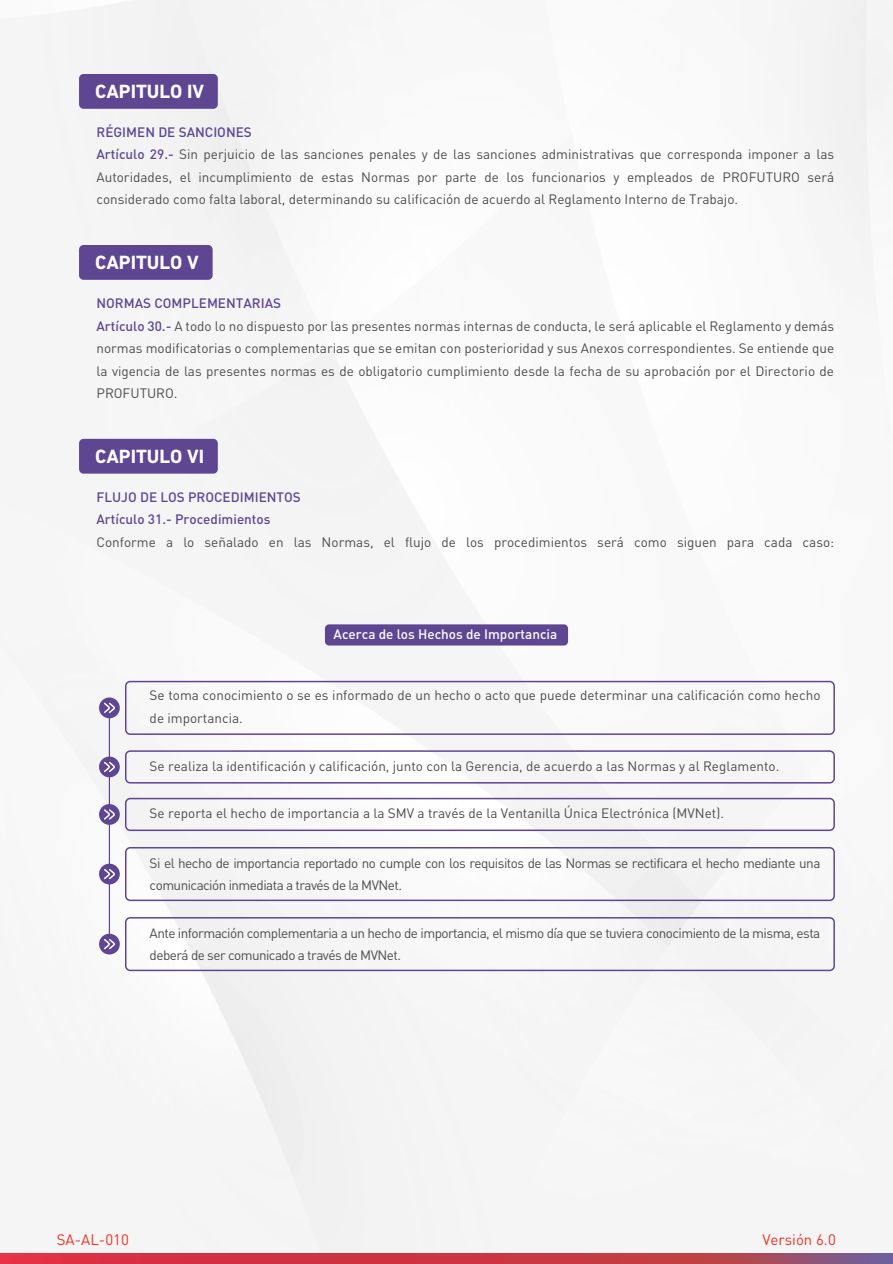
<style>
.page{position:relative;width:893px;height:1264px;background:#fff}
.page>*{position:absolute;margin:0;border:0;box-sizing:border-box;transform-origin:0 0}
.t1{font:700 19.5px "DIN Next LT Pro";color:#fffdfd}
.t2{font:15px "DIN Pro";color:#ee3224}
.t3{font:13.5px/22.5px "DIN Pro";color:#4c4c4c}
.t4{font:13.5px/22.5px "DIN Pro";letter-spacing:-.04em;color:#4c4c4c}
.t5{font:500 13.5px/22.5px "DIN Pro";color:#5e4693}
.t6{font:500 13.5px "DIN Pro";color:#fff}
.s1{font-weight:500;color:#5e4693}
</style>
<div class="page">
<div style="left:8px;top:0;width:885px;height:1253px;background:#f6f6f6"></div>
<svg style="left:0;top:1253px;width:893px;height:10px;background:#c23b4c"></svg>
<div style="left:79px;top:74px;width:139px;height:35px;background:#5e4693;border-radius:4px"></div>
<div style="left:79px;top:439px;width:139px;height:34px;background:#5e4693;border-radius:4px"></div>
<div style="left:79px;top:245px;width:134px;height:35px;background:#5e4693;border-radius:4px"></div>
<div style="left:125px;top:680px;width:710px;height:54px;border:2px solid #5e4693;border-radius:4px"></div>
<div style="left:125px;top:750px;width:710px;height:33px;border:2px solid #5e4693;border-radius:4px"></div>
<div style="left:325px;top:624px;width:243px;height:21px;background:#5e4693;border-radius:4px"></div>
<div style="left:125px;top:846px;width:710px;height:54px;border:2px solid #5e4693;border-radius:4px"></div>
<div style="left:125px;top:916px;width:710px;height:54px;border:2px solid #5e4693;border-radius:4px"></div>
<div style="left:125px;top:797px;width:710px;height:33px;border:2px solid #5e4693;border-radius:4px"></div>
<hr style="left:109px;top:703px;width:1px;height:236px;background:#5e4693">
<div style="left:99px;top:697px;width:21px;height:21px;background:#5e4693;border-radius:50%"></div>
<svg style="left:104px;top:702px;width:11px;height:11px"></svg>
<div style="left:99px;top:863px;width:21px;height:21px;background:#5e4693;border-radius:50%"></div>
<svg style="left:104px;top:869px;width:11px;height:11px"></svg>
<div style="left:99px;top:933px;width:21px;height:21px;background:#5e4693;border-radius:50%"></div>
<svg style="left:104px;top:939px;width:11px;height:11px"></svg>
<div style="left:99px;top:756px;width:21px;height:21px;background:#5e4693;border-radius:50%"></div>
<svg style="left:104px;top:761px;width:11px;height:11px"></svg>
<svg style="left:99px;top:803px;width:21px;height:21px"></svg>
<svg style="left:103px;top:807px;width:13px;height:13px"></svg>
<h1 class="t1" style="left:95px;top:80px;width:110px">CAPITULO IV</h1>
<p class="t3" style="left:97px;top:119px;width:739px"><span class="s1">RÉGIMEN DE SANCIONES<br>Artículo 29.-</span> Sin perjuicio de las sanciones penales y de las sanciones administrativas que corresponda imponer a las Autoridades, el incumplimiento de estas Normas por parte de los funcionarios y empleados de PROFUTURO será considerado como falta laboral, determinando su calificación de acuerdo al Reglamento Interno de Trabajo.</p>
<h1 class="t1" style="left:95px;top:251px;width:105px">CAPITULO V</h1>
<p class="t3" style="left:97px;top:290px;width:739px"><span class="s1">NORMAS COMPLEMENTARIAS<br>Artículo 30.-</span> A todo lo no dispuesto por las presentes normas internas de conducta, le será aplicable el Reglamento y demás normas modificatorias o complementarias que se emitan con posterioridad y sus Anexos correspondientes. Se entiende que la vigencia de las presentes normas es de obligatorio cumplimiento desde la fecha de su aprobación por el Directorio de PROFUTURO.</p>
<h1 class="t1" style="left:95px;top:444px;width:110px">CAPITULO VI</h1>
<p class="t5" style="left:97px;top:484px;width:206px">FLUJO DE LOS PROCEDIMIENTOS<br>Artículo 31.- Procedimientos</p>
<p class="t3" style="left:97px;top:529px;width:739px">Conforme a lo señalado en las Normas, el flujo de los procedimientos será como siguen para cada caso:</p>
<p class="t6" style="left:334px;top:622px;width:225px">Acerca de los Hechos de Importancia</p>
<p class="t3" style="left:150px;top:682px;width:672px">Se toma conocimiento o se es informado de un hecho o acto que puede determinar una calificación como hecho de importancia.</p>
<p class="t3" style="left:150px;top:753px;width:631px">Se realiza la identificación y calificación, junto con la Gerencia, de acuerdo a las Normas y al Reglamento.</p>
<p class="t3" style="left:150px;top:800px;width:576px">Se reporta el hecho de importancia a la SMV a través de la Ventanilla Única Electrónica (MVNet).</p>
<p class="t4" style="left:150px;top:850px;width:672px">Si el hecho de importancia reportado no cumple con los requisitos de las Normas se rectificara el hecho mediante una comunicación inmediata a través de la MVNet.</p>
<p class="t4" style="left:150px;top:920px;width:672px">Ante información complementaria a un hecho de importancia, el mismo día que se tuviera conocimiento de la misma, esta deberá de ser comunicado a través de MVNet.</p>
<p class="t2" style="left:57px;top:1226px;width:74px">SA-AL-010</p>
<p class="t2" style="left:762px;top:1226px;width:75px">Versión 6.0</p>
</div>
